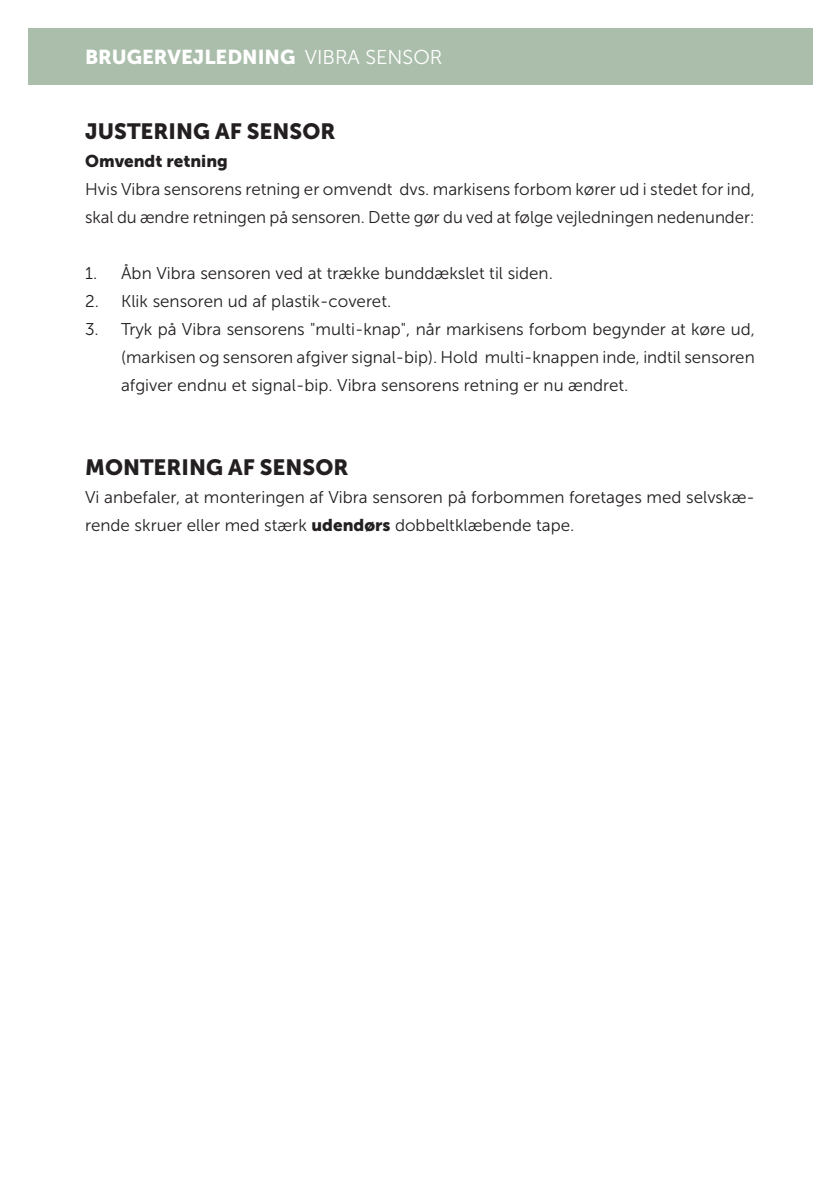
<style>
.page{position:relative;width:840px;height:1191px;background:#fff}
.page>*{position:absolute;margin:0;border:0;box-sizing:border-box;transform-origin:0 0}
.t1{font:22px "Museo Sans 900";color:#231f20}
.t2{font:20px "Museo Sans 900";color:#fff}
.t3{font:17px/28px "Museo Sans 300";color:#231f20}
.t4{font:17px "Museo Sans 900";color:#231f20}
.s1{font-family:"Museo Sans 300"}
.s2{font-family:"Museo Sans 900"}
</style>
<div class="page">
<div style="left:28px;top:28px;width:784px;height:57px;background:#aabeab"></div>
<p class="t2" style="left:85px;top:46px;width:358px">BRUGERVEJLEDNING <span class="s1">VIBRA SENSOR</span></p>
<p class="t1" style="left:85px;top:119px;width:252px">JUSTERING AF SENSOR</p>
<p class="t4" style="left:85px;top:152px;width:144px">Omvendt retning</p>
<p class="t3" style="left:85px;top:175px;width:671px">Hvis Vibra sensorens retning er omvendt dvs. markisens forbom kører ud i stedet for ind, skal du ændre retningen på sensoren. Dette gør du ved at følge vejledningen nedenunder:</p>
<p class="t3" style="left:85px;top:259px;width:469px">1. Åbn Vibra sensoren ved at trække bunddækslet til siden.</p>
<p class="t3" style="left:85px;top:287px;width:307px">2. Klik sensoren ud af plastik-coveret.</p>
<p class="t3" style="left:121px;top:315px;width:635px;text-align:justify;text-indent:-36px">3. Tryk på Vibra sensorens "multi-knap", når markisens forbom begynder at køre ud, (markisen og sensoren afgiver signal-bip). Hold multi-knappen inde, indtil sensoren afgiver endnu et signal-bip. Vibra sensorens retning er nu ændret.</p>
<p class="t1" style="left:85px;top:455px;width:265px">MONTERING AF SENSOR</p>
<p class="t3" style="left:85px;top:483px;width:670px">Vi anbefaler, at monteringen af Vibra sensoren på forbommen foretages med selvskæ&shy;rende skruer eller med stærk <span class="s2">udendørs</span> dobbeltklæbende tape.</p>
</div>
